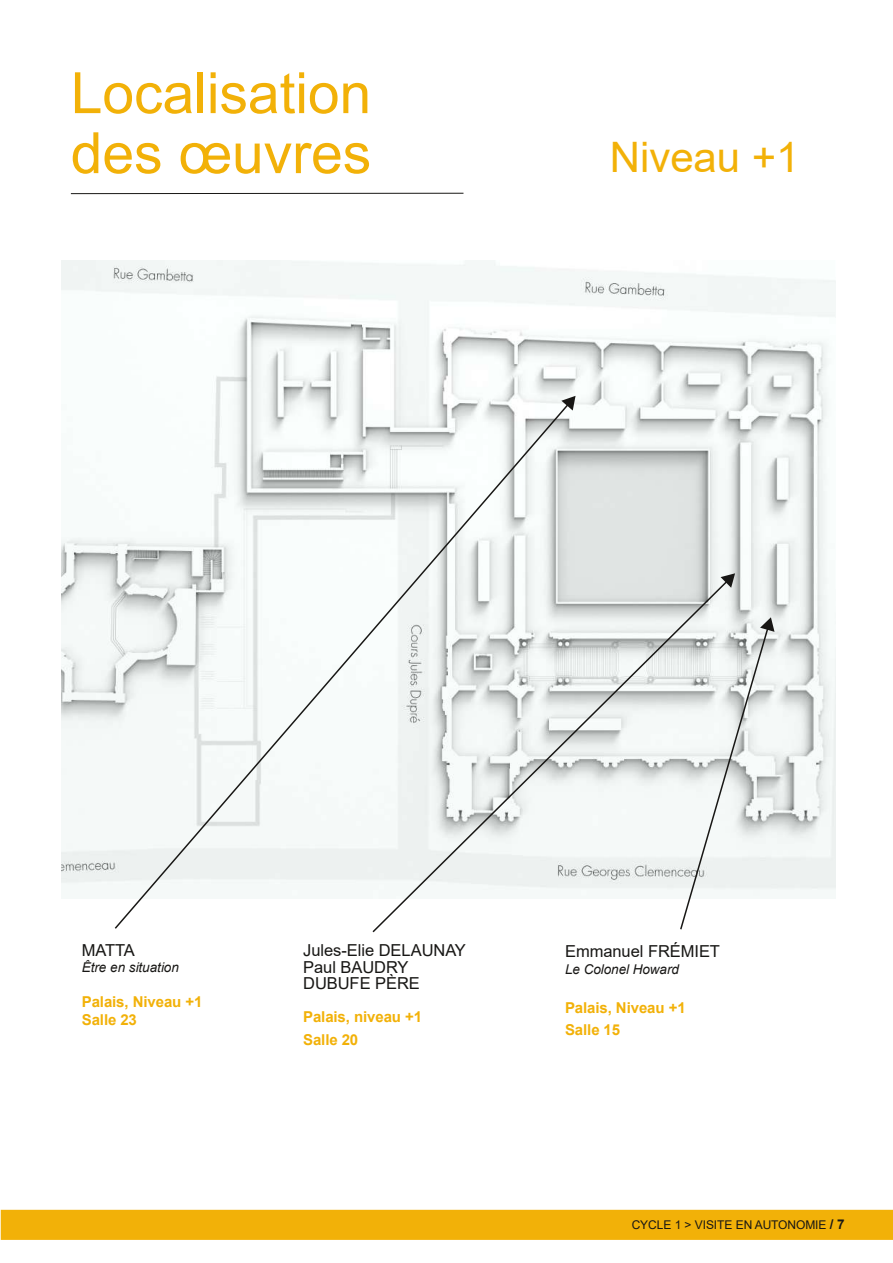
<style>
.page{position:relative;width:893px;height:1263px;background:#fff}
.page>*{position:absolute;margin:0;border:0;box-sizing:border-box;transform-origin:0 0}
.t1{font:57px/60px "Arial";color:#f2b108}
.t2{font:42px "Arial";color:#f2b108}
.t3{font:16.5px/16.5px "Arial";color:#181715}
.t4{font:700 15px/22.5px "Arial";letter-spacing:-.005em;color:#f2b108}
.t5{font:italic 13.5px "Arial";color:#181715}
.t6{font:12px "Arial";letter-spacing:-.005em;color:#181715}
.s1{font-weight:700;font-size:13.5px}
</style>
<div class="page">
<div style="left:1px;top:1210px;width:892px;height:30px;background:#f2b108"></div>
<img style="left:62px;top:261px;width:774px;height:629px">
<svg style="left:731px;top:615px;width:47px;height:281px"></svg>
<svg style="left:372px;top:577px;width:359px;height:356px"></svg>
<svg style="left:721px;top:568px;width:19px;height:20px"></svg>
<svg style="left:113px;top:400px;width:459px;height:530px"></svg>
<svg style="left:561px;top:391px;width:20px;height:19px"></svg>
<hr style="left:71px;top:193px;width:392px;height:1px;background:#181715">
<h1 class="t1" style="left:71px;top:63px;width:302px">Localisation des œuvres</h1>
<h2 class="t2" style="left:610px;top:134px;width:191px">Niveau +1</h2>
<p class="t3" style="left:82px;top:942px;width:54px">MATTA</p>
<p class="t5" style="left:82px;top:960px;width:99px">Être en situation</p>
<p class="t4" style="left:82px;top:993px;width:122px;line-height:18px">Palais, Niveau +1<br>Salle 23</p>
<p class="t3" style="left:303px;top:942px;width:164px">Jules-Elie DELAUNAY<br>Paul BAUDRY<br>DUBUFE PÈRE</p>
<p class="t4" style="left:303px;top:1006px;width:121px">Palais, niveau +1<br>Salle 20</p>
<p class="t3" style="left:565px;top:943px;width:156px">Emmanuel FRÉMIET</p>
<p class="t5" style="left:565px;top:962px;width:115px">Le Colonel Howard</p>
<p class="t4" style="left:565px;top:996px;width:122px">Palais, Niveau +1<br>Salle 15</p>
<p class="t6" style="left:632px;top:1218px;width:215px">CYCLE 1 &gt; VISITE EN AUTONOMIE <span class="s1">/ 7</span></p>
</div>
